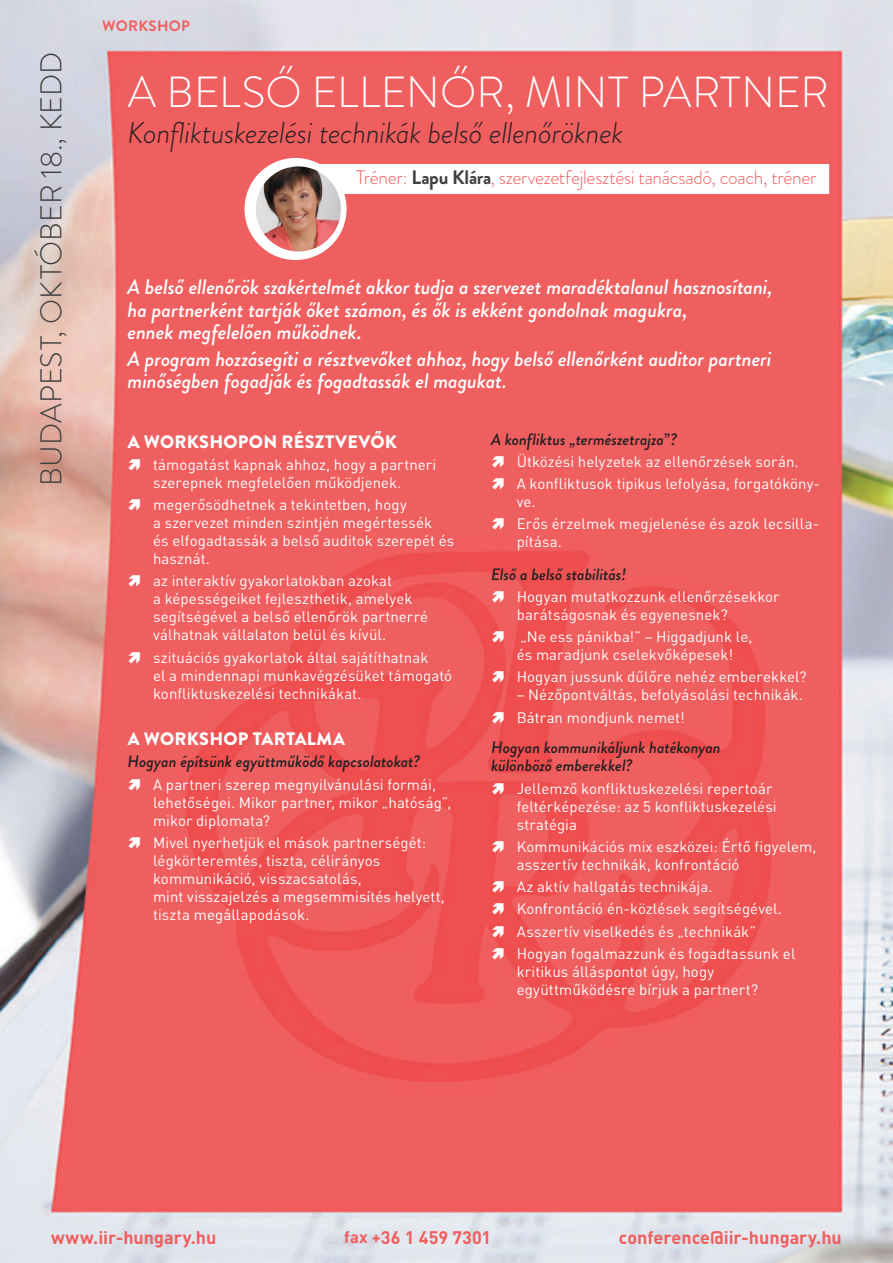
<style>
.page{position:relative;width:893px;height:1263px;background:#fff}
.page>*{position:absolute;margin:0;border:0;box-sizing:border-box;transform-origin:0 0}
.t1{font:300 43.5px "Brandon Grotesque";letter-spacing:.005em;color:#fff}
.t2{font:italic 300 30px "Brandon Grotesque";letter-spacing:-.01em;color:#231f20}
.t3{font:300 30px "Brandon Grotesque";letter-spacing:.01em;color:#3e3e3f}
.t4{font:italic 500 21px/22.5px "Brandon Grotesque";letter-spacing:-.005em;color:#fff}
.t5{font:300 19.5px "Brandon Grotesque";letter-spacing:-.015em;color:#f05e5e}
.t6{font:700 18px "DIN Pro";color:#f05e5e}
.t7{font:900 18px "Brandon Grotesque";letter-spacing:.015em;color:#fff}
.t8{font:italic 500 16.5px/18px "Brandon Grotesque";color:#231f20}
.t9{font:15px/18px "DIN Pro";letter-spacing:.005em;color:#fff}
.t10{font:700 15px "Brandon Grotesque";letter-spacing:.025em;color:#f05e5e}
.s1{font-weight:700;color:#3e3e3f}
.s2{font-size:16.5px}
</style>
<div class="page">
<img style="left:0;top:0;width:893px;height:1263px">
<div style="left:313px;top:164px;width:516px;height:30px;background:#fff"></div>
<div style="left:244px;top:158px;width:103px;height:102px;background:#fff;border-radius:50%"></div>
<img style="left:256px;top:166px;width:85px;height:85px;border-radius:43px">
<svg style="left:129px;top:459px;width:11px;height:11px"></svg>
<svg style="left:129px;top:499px;width:11px;height:11px"></svg>
<svg style="left:129px;top:575px;width:11px;height:12px"></svg>
<svg style="left:129px;top:652px;width:11px;height:11px"></svg>
<svg style="left:129px;top:779px;width:11px;height:11px"></svg>
<svg style="left:129px;top:837px;width:11px;height:11px"></svg>
<svg style="left:492px;top:456px;width:12px;height:11px"></svg>
<svg style="left:492px;top:478px;width:12px;height:11px"></svg>
<svg style="left:492px;top:518px;width:12px;height:12px"></svg>
<svg style="left:492px;top:591px;width:12px;height:11px"></svg>
<svg style="left:492px;top:631px;width:12px;height:11px"></svg>
<svg style="left:492px;top:671px;width:12px;height:12px"></svg>
<svg style="left:492px;top:712px;width:12px;height:11px"></svg>
<svg style="left:492px;top:783px;width:12px;height:11px"></svg>
<svg style="left:492px;top:841px;width:12px;height:11px"></svg>
<svg style="left:492px;top:881px;width:12px;height:11px"></svg>
<svg style="left:492px;top:903px;width:12px;height:12px"></svg>
<svg style="left:492px;top:926px;width:12px;height:11px"></svg>
<svg style="left:492px;top:948px;width:12px;height:11px"></svg>
<h2 class="t3" style="left:31px;top:486px;width:436px;rotate:-90deg">Budapest, október 18., kedd</h2>
<p class="t10" style="left:102px;top:15px;width:90px">WORKSHOP</p>
<h1 class="t1" style="left:128px;top:62px;width:695px">A BELSŐ ELLENŐR, MINT PARTNER</h1>
<h2 class="t2" style="left:128px;top:112px;width:497px">Konfliktuskezelési technikák belső ellenőröknek</h2>
<h3 class="t5" style="left:356px;top:164px;width:462px">Tréner: <span class="s1">LAPU KLÁRA</span>, szervezetfejlesztési tanácsadó, coach, tréner</h3>
<h3 class="t4" style="left:128px;top:276px;width:647px">A belső ellenőrök szakértelmét akkor tudja a szervezet maradéktalanul hasznosítani, ha partnerként tartják őket számon, és ők is ekként gondolnak magukra,<br>ennek megfelelően működnek.</h3>
<h3 class="t4" style="left:128px;top:348px;width:646px">A program hozzásegíti a résztvevőket ahhoz, hogy belső ellenőrként auditor partneri minőségben fogadják és fogadtassák el magukat.</h3>
<p class="t7" style="left:128px;top:429px;width:166px">A WORKSHOPON RÉSZT</p>
<p class="t7" style="left:335px;top:429px;width:63px">VEVŐK</p>
<p class="t9" style="left:153px;top:455px;width:285px">támogatást kapnak ahhoz, hogy a partneri szerepnek megfelelően működjenek.</p>
<p class="t9" style="left:153px;top:495px;width:303px">megerősödhetnek a tekintetben, hogy<br>a szervezet minden szintjén megértessék<br>és elfogadtassák a belső auditok szerepét és hasznát.</p>
<p class="t9" style="left:153px;top:571px;width:277px">az interaktív gyakorlatokban azokat<br>a képességeiket fejleszthetik, amelyek segítségével a belső ellenőrök partnerré válhatnak vállalaton belül és kívül.</p>
<p class="t9" style="left:153px;top:648px;width:301px">szituációs gyakorlatok által sajátíthatnak<br>el a mindennapi munkavégzésüket támogató konfliktuskezelési technikákat.</p>
<p class="t7" style="left:128px;top:726px;width:219px">A WORKSH OP TARTALMA</p>
<p class="t8" style="left:128px;top:753px;width:294px">Hogyan építsünk együttműködő kapcsolatokat?</p>
<p class="t9" style="left:153px;top:775px;width:300px">A partneri szerep megnyilvánulási formái, lehetőségei. Mikor partner, mikor „hatóság”, mikor diplomata?</p>
<p class="t9" style="left:153px;top:833px;width:293px">Mivel nyerhetjük el mások partnerségét: légkörteremtés, tiszta, célirányos kommunikáció, visszacsatolás,<br>mint visszajelzés a megsemmisítés helyett, tiszta megállapodások.</p>
<p class="t8" style="left:491px;top:430px;width:187px">A konfliktus „természetrajza”?</p>
<p class="t9" style="left:517px;top:450px;width:305px;line-height:22.2px">Ütközési helyzetek az ellenőrzések során.<br>A konfliktusok tipikus lefolyása, forgatóköny-</p>
<p class="t9" style="left:517px;top:490px;width:304px;line-height:22.2px">ve.<br>Erős érzelmek megjelenése és azok lecsilla-</p>
<p class="t9" style="left:517px;top:532px;width:47px">pítása.</p>
<p class="t8" style="left:491px;top:565px;width:137px">Első a belső stabilitás!</p>
<p class="t9" style="left:517px;top:587px;width:264px">Hogyan mutatkozzunk ellenőrzésekkor barátságosnak és egyenesnek?</p>
<p class="t9" style="left:517px;top:627px;width:237px">„Ne ess pánikba!” – Higgadjunk le, és maradjunk cselekvőképesek!</p>
<p class="t9" style="left:517px;top:667px;width:292px">Hogyan jussunk dűlőre nehéz emberekkel?</p>
<p class="t9" style="left:517px;top:683px;width:288px;line-height:22.2px">– Nézőpontváltás, befolyásolási technikák.<br>Bátran mondjunk nemet!</p>
<p class="t8" style="left:491px;top:739px;width:231px">Hogyan kommunikáljunk hatékonyan különböző emberekkel?</p>
<p class="t9" style="left:517px;top:779px;width:262px">Jellemző konfliktuskezelési repertoár feltérképezése: az 5 konfliktuskezelési stratégia</p>
<p class="t9" style="left:517px;top:837px;width:301px">Kommunikációs mix eszközei: Értő figyelem, asszertív technikák, konfrontáció</p>
<p class="t9" style="left:517px;top:875px;width:280px;line-height:22.2px">Az aktív hallgatás technikája.<br>Konfrontáció én-közlések segítségével.<br>Asszertív viselkedés és „technikák” Hogyan fogalmazzunk és fogadtassunk el</p>
<p class="t9" style="left:517px;top:962px;width:243px">kritikus álláspontot úgy, hogy együttműködésre bírjuk a partnert?</p>
<p class="t6" style="left:51px;top:1225px;width:167px">www.iir-hungary.hu</p>
<p class="t6" style="left:344px;top:1225px;width:149px"><span class="s2">fax +</span>36 1 459 7301</p>
<p class="t6" style="left:619px;top:1225px;width:225px">conference@iir-hungary.hu</p>
</div>
